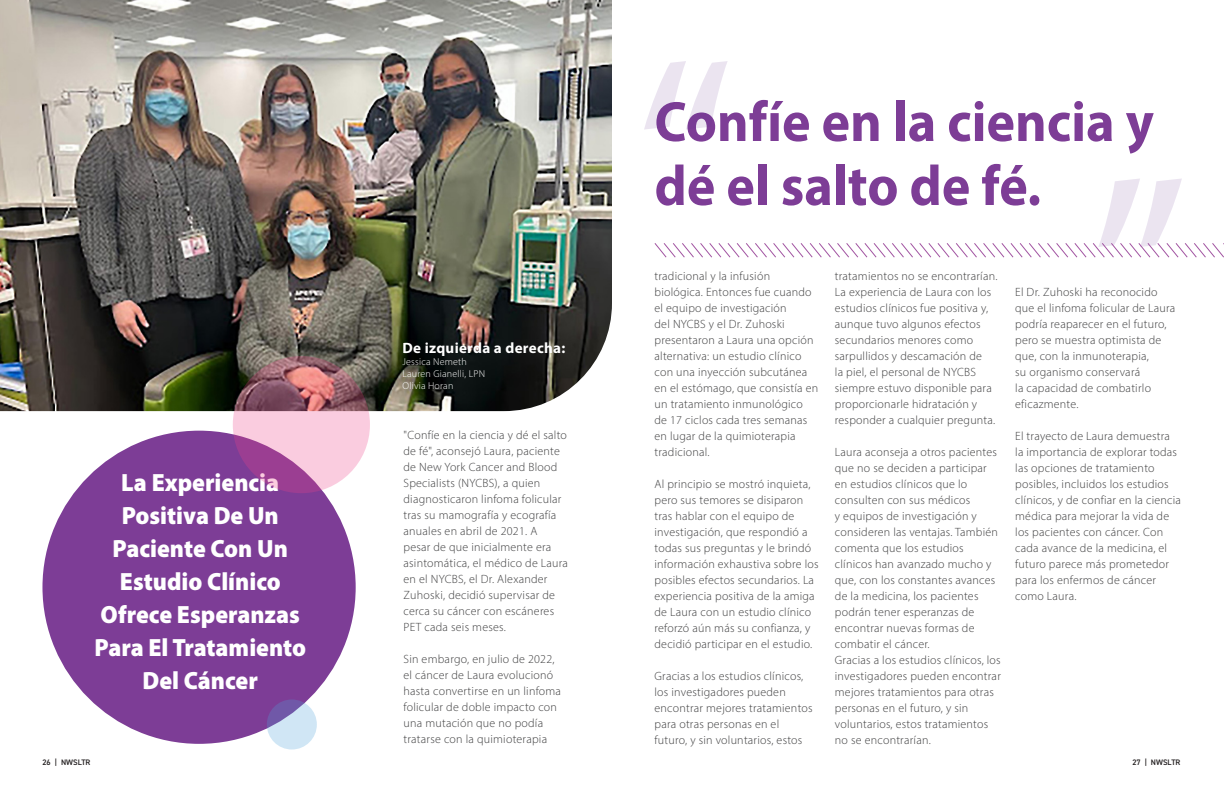
<style>
.page{position:relative;width:1224px;height:792px;background:#fff}
.page>*{position:absolute;margin:0;border:0;box-sizing:border-box;transform-origin:0 0}
.Quote_centered{font:700 57px/64px "Myriad Pro";color:#7d3d96;scale:.95 1}
.t1{font:900 25px/33px "Myriad Pro";color:#fff;text-align:center;scale:.95 1}
.t2{font:700 15px "Myriad Pro";letter-spacing:.02em;color:#fff}
.t3{font:300 12px/16px "Myriad Pro";letter-spacing:.02em;color:#3e3e3f}
.t4{font:300 10px "Myriad Pro";letter-spacing:.02em;color:#fff}
.t5{font:600 8px "DIN2014";color:#231f20}
</style>
<div class="page">
<img style="left:0;top:0;width:612px;height:411px">
<svg style="left:644px;top:61px;width:84px;height:69px"></svg>
<svg style="left:654px;top:178px;width:570px;height:80px"></svg>
<div style="left:42px;top:431px;width:314px;height:313px;background:#7d3d96;border-radius:50%"></div>
<svg style="left:233px;top:356px;width:137px;height:137px;background:#c78ca6"></svg>
<svg style="left:267px;top:699px;width:50px;height:51px;background:#b7c1e0"></svg>
<p class="t1" style="left:94px;top:465px;width:224px">La Experiencia<br>Positiva De Un<br>Paciente Con Un<br>Estudio Clínico<br>Ofrece Esperanzas<br>Para El Tratamiento<br>Del Cáncer</p>
<p class="t2" style="left:402px;top:338px;width:164px">De izquierda a derecha:</p>
<p class="t4" style="left:402px;top:355px;width:66px">Jessica Nemeth</p>
<p class="t4" style="left:402px;top:367px;width:84px">Lauren Gianelli, LPN</p>
<p class="t4" style="left:402px;top:379px;width:52px">Olivia Horan</p>
<p class="t3" style="left:404px;top:427px;width:166px">"Confíe en la ciencia y dé el salto de fé", aconsejó Laura, paciente de New York Cancer and Blood<br>Specialists (NYCBS), a quien diagnosticaron linfoma folicular tras su mamografía y ecografía anuales en abril de 2021. A<br>pesar de que inicialmente era asintomática, el médico de Laura en el NYCBS, el Dr. Alexander<br>Zuhoski, decidió supervisar de cerca su cáncer con escáneres<br>PET cada seis meses.</p>
<p class="t3" style="left:404px;top:651px;width:159px">Sin embargo, en julio de 2022, el cáncer de Laura evolucionó hasta convertirse en un linfoma folicular de doble impacto con una mutación que no podía tratarse con la quimioterapia</p>
<p class="Quote_centered" style="left:655px;top:88px;width:527px">Confíe en la ciencia y dé el salto de fé.</p>
<p class="t3" style="left:655px;top:268px;width:165px">tradicional y la infusión biológica. Entonces fue cuando el equipo de investigación<br>del NYCBS y el Dr. Zuhoski presentaron a Laura una opción alternativa: un estudio clínico con una inyección subcutánea en el estómago, que consistía en un tratamiento inmunológico de 17 ciclos cada tres semanas en lugar de la quimioterapia tradicional.</p>
<p class="t3" style="left:655px;top:476px;width:166px">Al principio se mostró inquieta, pero sus temores se disiparon tras hablar con el equipo de investigación, que respondió a todas sus preguntas y le brindó información exhaustiva sobre los posibles efectos secundarios. La experiencia positiva de la amiga de Laura con un estudio clínico reforzó aún más su confianza, y decidió participar en el estudio.</p>
<p class="t3" style="left:655px;top:668px;width:160px">Gracias a los estudios clínicos, los investigadores pueden encontrar mejores tratamientos para otras personas en el futuro, y sin voluntarios, estos</p>
<p class="t3" style="left:835px;top:268px;width:164px">tratamientos no se encontrarían.<br>La experiencia de Laura con los estudios clínicos fue positiva y, aunque tuvo algunos efectos secundarios menores como sarpullidos y descamación de<br>la piel, el personal de NYCBS siempre estuvo disponible para proporcionarle hidratación y responder a cualquier pregunta.</p>
<p class="t3" style="left:835px;top:444px;width:165px">Laura aconseja a otros pacientes que no se deciden a participar en estudios clínicos que lo consulten con sus médicos<br>y equipos de investigación y consideren las ventajas. También comenta que los estudios clínicos han avanzado mucho y que, con los constantes avances de la medicina, los pacientes podrán tener esperanzas de encontrar nuevas formas de combatir el cáncer.</p>
<p class="t3" style="left:835px;top:652px;width:167px">Gracias a los estudios clínicos, los investigadores pueden encontrar mejores tratamientos para otras personas en el futuro, y sin voluntarios, estos tratamientos no se encontrarían.</p>
<p class="t3" style="left:1015px;top:284px;width:162px">El Dr. Zuhoski ha reconocido que el linfoma folicular de Laura podría reaparecer en el futuro, pero se muestra optimista de que, con la inmunoterapia,<br>su organismo conservará<br>la capacidad de combatirlo eficazmente.</p>
<p class="t3" style="left:1015px;top:428px;width:167px">El trayecto de Laura demuestra la importancia de explorar todas las opciones de tratamiento posibles, incluidos los estudios clínicos, y de confiar en la ciencia médica para mejorar la vida de los pacientes con cáncer. Con cada avance de la medicina, el futuro parece más prometedor para los enfermos de cáncer como Laura.</p>
<p class="t5" style="left:42px;top:757px;width:50px">26 | NWSLTR</p>
<p class="t5" style="left:1132px;top:757px;width:50px">27 | NWSLTR</p>
</div>
